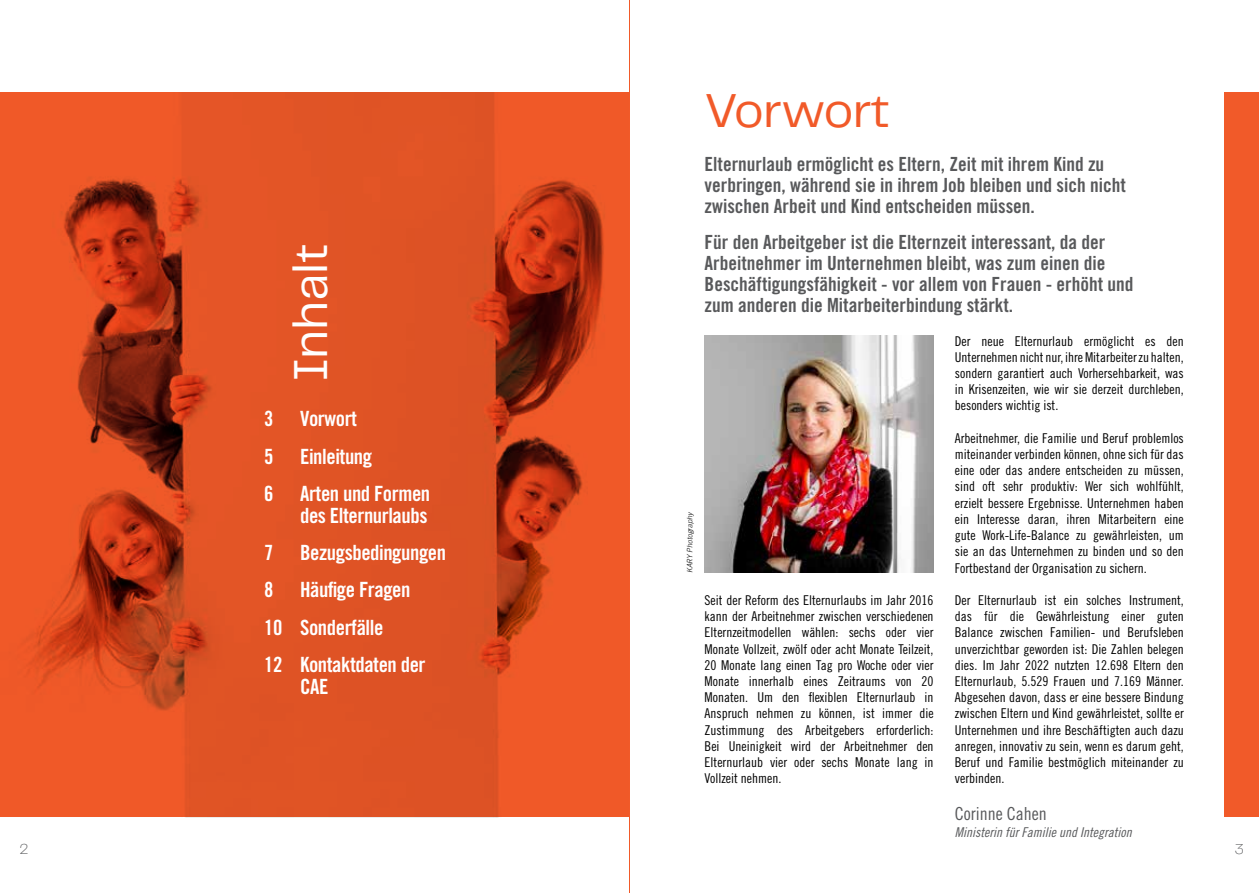
<style>
.page{position:relative;width:1259px;height:893px;background:#fff}
.page>*{position:absolute;margin:0;border:0;box-sizing:border-box;transform-origin:0 0}
.t1{font:49.5px "Telegraf";letter-spacing:-.02em;color:#f15a29}
.t2{font:49.5px "Telegraf";letter-spacing:-.005em;color:#fff}
.t3{font:21px/37.2px "Trade Gothic LT Std Bd Cn 20";letter-spacing:-.02em;color:#fff}
.t4{font:19.5px/21px "Trade Gothic LT Std Bd Cn 20";color:#58595b}
.t5{font:18px "Trade Gothic LT Std Cn 18";color:#58595b}
.t6{font:200 15px "Telegraf";color:#58595b}
.t7{font:13.5px/16.2px "Trade Gothic LT Std Cn 18";color:#000;text-align:justify}
.t8{font:13.5px "Trade Gothic LT Std Cn 18 Obl";color:#58595b}
.t9{font:italic 300 7.5px "Trade Gothic LT Std";color:#000}
</style>
<div class="page">
<div style="left:1225px;top:92px;width:34px;height:725px;background:#f15a29"></div>
<img style="left:0;top:92px;width:629px;height:725px">
<img style="left:704px;top:336px;width:229px;height:237px">
<hr style="left:629px;top:0;width:1px;height:893px;background:#f15a29">
<h1 class="t2" style="left:277px;top:382px;width:140px;rotate:-90deg">Inhalt</h1>
<h2 class="t3" style="left:264px;top:400px;width:11px">3</h2>
<h2 class="t3" style="left:300px;top:400px;width:58px">Vorwort</h2>
<h2 class="t3" style="left:264px;top:437px;width:11px">5</h2>
<h2 class="t3" style="left:300px;top:437px;width:73px">Einleitung</h2>
<h2 class="t3" style="left:264px;top:474px;width:11px">6</h2>
<h2 class="t3" style="left:300px;top:482px;width:132px;line-height:22.2px">Arten und Formen des Elternurlaubs</h2>
<h2 class="t3" style="left:264px;top:534px;width:11px">7</h2>
<h2 class="t3" style="left:300px;top:534px;width:147px">Bezugsbedingungen</h2>
<h2 class="t3" style="left:264px;top:571px;width:11px">8</h2>
<h2 class="t3" style="left:264px;top:571px;width:163px;text-indent:36px">Häufige Fragen<br>10 Sonderfälle<br>12 Kontaktdaten der</h2>
<h2 class="t3" style="left:300px;top:668px;width:30px">CAE</h2>
<p class="t9" style="left:685px;top:573px;width:63px;rotate:-90deg">KARY Photography</p>
<h1 class="t1" style="left:704px;top:77px;width:187px">Vorwort</h1>
<h3 class="t4" style="left:704px;top:154px;width:423px">Elternurlaub ermöglicht es Eltern, Zeit mit ihrem Kind zu verbringen, während sie in ihrem Job bleiben und sich nicht zwischen Arbeit und Kind entscheiden müssen.</h3>
<h3 class="t4" style="left:704px;top:232px;width:430px">Für den Arbeitgeber ist die Elternzeit interessant, da der Arbeitnehmer im Unternehmen bleibt, was zum einen die Beschäftigungsfähigkeit - vor allem von Frauen - erhöht und zum anderen die Mitarbeiterbindung stärkt.</h3>
<p class="t7" style="left:704px;top:592px;width:230px">Seit der Reform des Elternurlaubs im Jahr 2016 kann der Arbeitnehmer zwischen verschiedenen Elternzeitmodellen wählen: sechs oder vier Monate Vollzeit, zwölf oder acht Monate Teilzeit, 20 Monate lang einen Tag pro Woche oder vier Monate innerhalb eines Zeitraums von 20<br>Monaten. Um den flexiblen Elternurlaub in Anspruch nehmen zu können, ist immer die Zustimmung des Arbeitgebers erforderlich:<br>Bei Uneinigkeit wird der Arbeitnehmer den Elternurlaub vier oder sechs Monate lang in Vollzeit nehmen.</p>
<p class="t7" style="left:955px;top:333px;width:230px">Der neue Elternurlaub ermöglicht es den Unternehmen nicht nur, ihre Mitarbeiter zu halten, sondern garantiert auch Vorhersehbarkeit, was in Krisenzeiten, wie wir sie derzeit durchleben, besonders wichtig ist.</p>
<p class="t7" style="left:955px;top:430px;width:230px">Arbeitnehmer, die Familie und Beruf problemlos miteinander verbinden können, ohne sich für das eine oder das andere entscheiden zu müssen, sind oft sehr produktiv: Wer sich wohlfühlt, erzielt bessere Ergebnisse. Unternehmen haben ein Interesse daran, ihren Mitarbeitern eine gute Work-Life-Balance zu gewährleisten, um sie an das Unternehmen zu binden und so den Fortbestand der Organisation zu sichern.</p>
<p class="t7" style="left:955px;top:592px;width:230px">Der Elternurlaub ist ein solches Instrument, das für die Gewährleistung einer guten Balance zwischen Familien- und Berufsleben unverzichtbar geworden ist: Die Zahlen belegen dies. Im Jahr 2022 nutzten 12.698 Eltern den Elternurlaub, 5.529 Frauen und 7.169 Männer.<br>Abgesehen davon, dass er eine bessere Bindung zwischen Eltern und Kind gewährleistet, sollte er Unternehmen und ihre Beschäftigten auch dazu anregen, innovativ zu sein, wenn es darum geht, Beruf und Familie bestmöglich miteinander zu verbinden.</p>
<h3 class="t5" style="left:955px;top:803px;width:93px">Corinne Cahen</h3>
<p class="t8" style="left:955px;top:824px;width:178px">Ministerin für Familie und Integration</p>
<p class="t6" style="left:20px;top:840px;width:10px">2</p>
<p class="t6" style="left:1234px;top:840px;width:11px">3</p>
</div>
